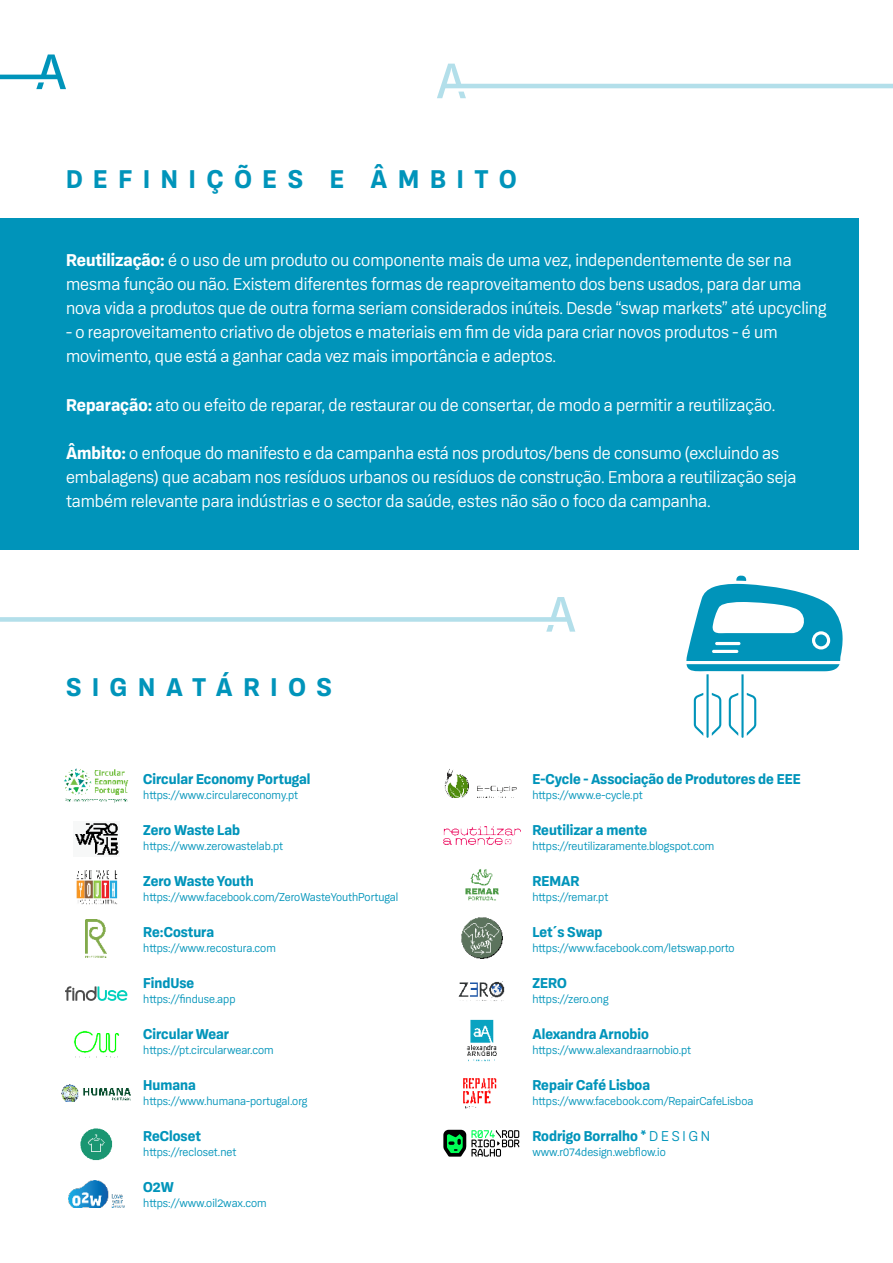
<style>
.page{position:relative;width:893px;height:1263px;background:#fff}
.page>*{position:absolute;margin:0;border:0;box-sizing:border-box;transform-origin:0 0}
.t1{font:700 27px "Konkret Grotesk Pro";letter-spacing:.4em;color:#0094ba}
.t2{font:18px/24px "Konkret Grotesk Pro";color:#fff}
.t3{font:700 15px "Konkret Grotesk Pro";color:#0094ba}
.t4{font:12px "Konkret Grotesk Pro";color:#0094ba}
.s1{font-weight:700}
.s2{font-weight:400}
</style>
<div class="page">
<svg style="left:0;top:54px;width:66px;height:35px"></svg>
<div style="left:0;top:218px;width:859px;height:331px;background:#0094ba"></div>
<svg style="left:0;top:597px;width:575px;height:35px"></svg>
<svg style="left:437px;top:64px;width:456px;height:34px"></svg>
<svg style="left:686px;top:575px;width:157px;height:163px"></svg>
<img style="left:461px;top:917px;width:42px;height:42px">
<img style="left:466px;top:1019px;width:31px;height:43px">
<img style="left:68px;top:1181px;width:57px;height:26px">
<img style="left:465px;top:869px;width:34px;height:32px">
<img style="left:445px;top:769px;width:72px;height:28px">
<img style="left:443px;top:826px;width:77px;height:18px">
<svg style="left:65px;top:986px;width:62px;height:15px"></svg>
<img style="left:73px;top:1030px;width:46px;height:28px">
<img style="left:85px;top:919px;width:22px;height:38px">
<img style="left:62px;top:1084px;width:69px;height:17px">
<img style="left:80px;top:1128px;width:33px;height:32px">
<img style="left:64px;top:768px;width:65px;height:35px">
<img style="left:75px;top:823px;width:44px;height:32px">
<img style="left:458px;top:981px;width:47px;height:20px">
<img style="left:463px;top:1078px;width:34px;height:31px">
<img style="left:76px;top:870px;width:42px;height:35px">
<svg style="left:443px;top:1130px;width:76px;height:26px"></svg>
<h1 class="t1" style="left:66px;top:165px;width:452px">DEFINIÇÕES E ÂMBITO</h1>
<p class="t2" style="left:66px;top:248px;width:762px"><span class="s1">Reutilização:</span> é o uso de um produto ou componente mais de uma vez, independentemente de ser na mesma função ou não. Existem diferentes formas de reaproveitamento dos bens usados, para dar uma nova vida a produtos que de outra forma seriam considerados inúteis. Desde “swap markets” até upcycling</p>
<p class="t2" style="left:66px;top:320px;width:713px">- o reaproveitamento criativo de objetos e materiais em fim de vida para criar novos produtos - é um movimento, que está a ganhar cada vez mais importância e adeptos.</p>
<p class="t2" style="left:66px;top:392px;width:711px"><span class="s1">Reparação:</span> ato ou efeito de reparar, de restaurar ou de consertar, de modo a permitir a reutilização.</p>
<p class="t2" style="left:66px;top:440px;width:732px"><span class="s1">Âmbito:</span> o enfoque do manifesto e da campanha está nos produtos/bens de consumo (excluindo as embalagens) que acabam nos resíduos urbanos ou resíduos de construção. Embora a reutilização seja também relevante para indústrias e o sector da saúde, estes não são o foco da campanha.</p>
<h1 class="t1" style="left:66px;top:672px;width:267px">SIGNATÁRIOS</h1>
<p class="t3" style="left:143px;top:770px;width:169px">Circular Economy Portugal</p>
<p class="t4" style="left:143px;top:788px;width:156px">https://www.circulareconomy.pt</p>
<p class="t3" style="left:143px;top:821px;width:98px">Zero Waste Lab</p>
<p class="t4" style="left:143px;top:839px;width:141px">https://www.zerowastelab.pt</p>
<p class="t3" style="left:143px;top:872px;width:112px">Zero Waste Youth</p>
<p class="t4" style="left:143px;top:890px;width:257px">https://www.facebook.com/ZeroWasteYouthPortugal</p>
<p class="t3" style="left:143px;top:923px;width:72px">Re:Costura</p>
<p class="t4" style="left:143px;top:941px;width:134px">https://www.recostura.com</p>
<p class="t3" style="left:143px;top:974px;width:53px">FindUse</p>
<p class="t4" style="left:143px;top:992px;width:94px">https://finduse.app</p>
<p class="t3" style="left:143px;top:1025px;width:87px">Circular Wear</p>
<p class="t4" style="left:143px;top:1043px;width:132px">https://pt.circularwear.com</p>
<p class="t3" style="left:143px;top:1076px;width:54px">Humana</p>
<p class="t4" style="left:143px;top:1094px;width:166px">https://www.humana-portugal.org</p>
<p class="t3" style="left:143px;top:1127px;width:59px">ReCloset</p>
<p class="t4" style="left:143px;top:1145px;width:95px">https://recloset.net</p>
<p class="t3" style="left:143px;top:1178px;width:32px">O2W</p>
<p class="t4" style="left:143px;top:1196px;width:125px">https://www.oil2wax.com</p>
<p class="t3" style="left:532px;top:770px;width:270px">E-Cycle - Associação de Produtores de EEE</p>
<p class="t4" style="left:532px;top:788px;width:112px">https://www.e-cycle.pt</p>
<p class="t3" style="left:532px;top:821px;width:116px">Reutilizar a mente</p>
<p class="t4" style="left:532px;top:839px;width:183px">https://reutilizaramente.blogspot.com</p>
<p class="t3" style="left:532px;top:872px;width:49px">REMAR</p>
<p class="t4" style="left:532px;top:890px;width:77px">https://remar.pt</p>
<p class="t3" style="left:532px;top:923px;width:72px">Let´s Swap</p>
<p class="t4" style="left:532px;top:941px;width:204px">https://www.facebook.com/letswap.porto</p>
<p class="t3" style="left:532px;top:974px;width:36px">ZERO</p>
<p class="t4" style="left:532px;top:992px;width:78px">https://zero.ong</p>
<p class="t3" style="left:532px;top:1025px;width:118px">Alexandra Arnobio</p>
<p class="t4" style="left:532px;top:1043px;width:160px">https://www.alexandraarnobio.pt</p>
<p class="t3" style="left:532px;top:1076px;width:119px">Repair Café Lisboa</p>
<p class="t4" style="left:532px;top:1094px;width:222px">https://www.facebook.com/RepairCafeLisboa</p>
<p class="t3" style="left:532px;top:1127px;width:179px">Rodrigo Borralho * <span class="s2">D E S I G N</span></p>
<p class="t4" style="left:532px;top:1145px;width:135px">www.r074design.webflow.io</p>
</div>
